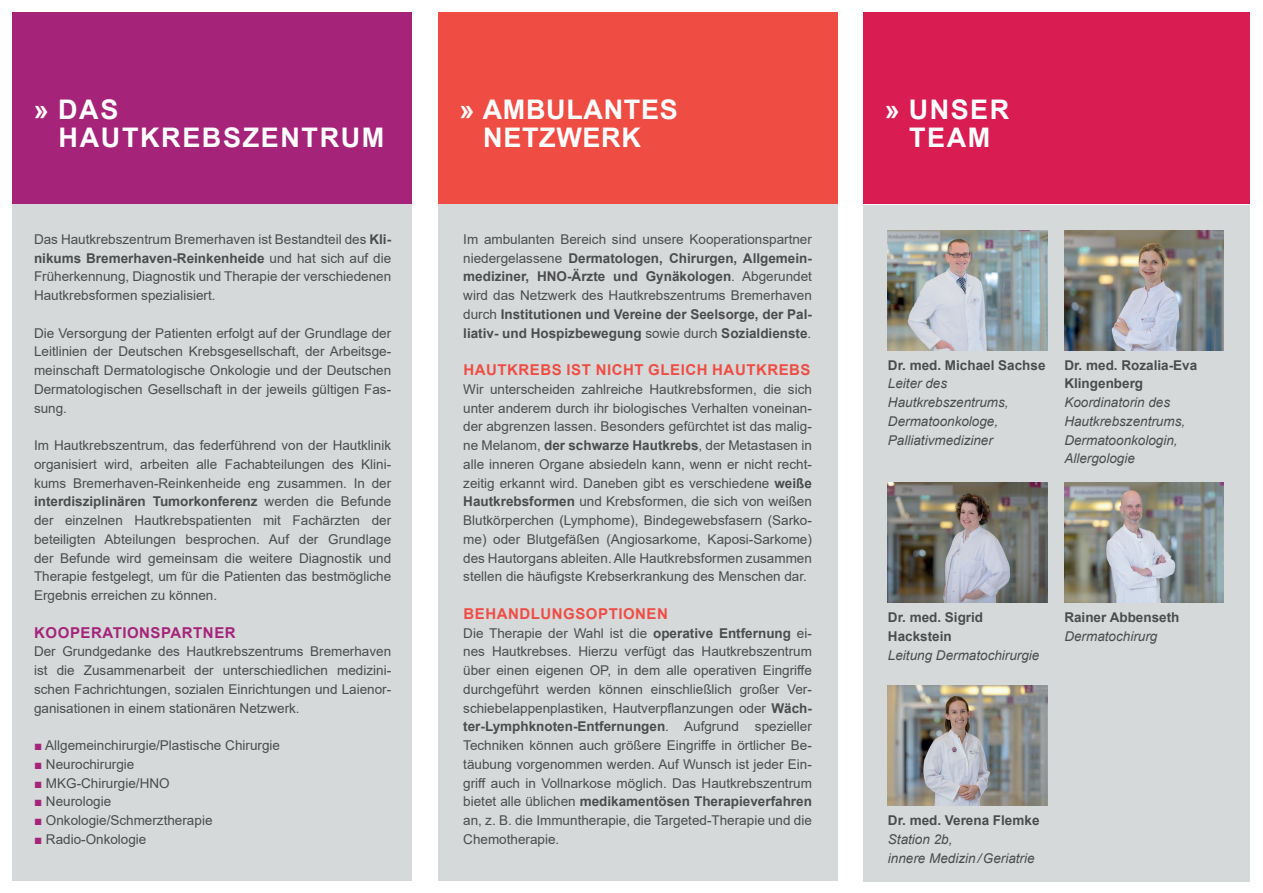
<style>
.page{position:relative;width:1263px;height:893px;background:#fff}
.page>*{position:absolute;margin:0;border:0;box-sizing:border-box;transform-origin:0 0}
.t1{font:700 27px/27.8px "Arial";letter-spacing:.055em;color:#fff}
.t2{font:700 27px/27.8px "Arial";letter-spacing:.025em;color:#fff;text-align:center}
.t3{font:700 15px "Arial";letter-spacing:.035em;color:#ef4d44}
.t4{font:700 15px "Arial";letter-spacing:.035em;color:#a5247a}
.t5{font:13.5px/18.8px "Arial";color:#4b4c4d;text-align:justify}
.t6{font:700 13.5px/18.8px "Arial";color:#4b4c4d}
.t7{font:italic 13.5px/18.8px "Arial";color:#4b4c4d}
.s1{font-weight:700}
.s2{color:#a5247a}
.s3{font-weight:400}
</style>
<div class="page">
<div style="left:863px;top:205px;width:387px;height:676px;background:#d6d9da"></div>
<div style="left:13px;top:204px;width:399px;height:676px;background:#d6d9da"></div>
<div style="left:438px;top:204px;width:400px;height:676px;background:#d6d9da"></div>
<div style="left:13px;top:13px;width:399px;height:191px;background:#a5247a"></div>
<div style="left:863px;top:13px;width:387px;height:191px;background:#d91c52"></div>
<div style="left:438px;top:13px;width:399px;height:191px;background:#ef4d44"></div>
<img style="left:888px;top:231px;width:159px;height:120px">
<img style="left:1064px;top:231px;width:160px;height:120px">
<img style="left:888px;top:483px;width:159px;height:120px">
<img style="left:1064px;top:483px;width:160px;height:120px">
<img style="left:888px;top:686px;width:159px;height:120px">
<h1 class="t1" style="left:59px;top:96px;width:327px;text-indent:-25px">» DAS<br>HAUTKREBSZENTRUM</h1>
<h1 class="t1" style="left:885px;top:96px;width:126px;text-align:center">» UNSER<br>TEAM</h1>
<h1 class="t2" style="left:459px;top:96px;width:220px">» AMBULANTES<br>NETZWERK</h1>
<p class="t5" style="left:34px;top:230px;width:359px">Das Hautkrebszentrum Bremerhaven ist Bestandteil des <span class="s1">Kli&shy;nikums Bremerhaven-Reinkenheide</span> und hat sich auf die Früherkennung, Diagnostik und Therapie der verschiedenen Hautkrebsformen spezialisiert.</p>
<p class="t5" style="left:34px;top:323px;width:359px">Die Versorgung der Patienten erfolgt auf der Grundlage der Leitlinien der Deutschen Krebsgesellschaft, der Arbeitsge&shy;meinschaft Dermatologische Onkologie und der Deutschen Dermatologischen Gesellschaft in der jeweils gültigen Fas&shy;sung.</p>
<p class="t5" style="left:34px;top:436px;width:359px">Im Hautkrebszentrum, das federführend von der Hautklinik organisiert wird, arbeiten alle Fachabteilungen des Klini&shy;kums Bremerhaven-Reinkenheide eng zusammen. In der <span class="s1">interdisziplinären Tumorkonferenz</span> werden die Befunde der einzelnen Hautkrebspatienten mit Fachärzten der beteiligten Abteilungen besprochen. Auf der Grundlage der Befunde wird gemeinsam die weitere Diagnostik und Therapie festgelegt, um für die Patienten das bestmögliche Ergebnis erreichen zu können.</p>
<p class="t4" style="left:34px;top:622px;width:203px">KOOPERATIONSPARTNER</p>
<p class="t5" style="left:34px;top:642px;width:359px">Der Grundgedanke des Hautkrebszentrums Bremerhaven ist die Zusammenarbeit der unterschiedlichen medizini&shy;schen Fachrichtungen, sozialen Einrichtungen und Laienor&shy;ganisationen in einem stationären Netzwerk.</p>
<p class="t5" style="left:34px;top:736px;width:247px"><span class="s2">■</span> Allgemeinchirurgie/Plastische Chirurgie</p>
<p class="t5" style="left:34px;top:755px;width:102px"><span class="s2">■</span> Neurochirurgie</p>
<p class="t5" style="left:34px;top:773px;width:137px"><span class="s2">■</span> MKG-Chirurgie/HNO</p>
<p class="t5" style="left:34px;top:792px;width:79px"><span class="s2">■</span> Neurologie</p>
<p class="t5" style="left:34px;top:811px;width:180px"><span class="s2">■</span> Onkologie/Schmerztherapie</p>
<p class="t5" style="left:34px;top:830px;width:114px"><span class="s2">■</span> Radio-Onkologie</p>
<p class="t6" style="left:463px;top:230px;width:350px;text-align:justify"><span class="s3">Im ambulanten Bereich sind unsere Kooperationspartner niedergelassene</span> Dermatologen, Chirurgen, Allgemein&shy;mediziner, HNO-Ärzte und Gynäkologen<span class="s3">. Abgerundet wird das Netzwerk des Hautkrebszentrums Bremerhaven durch</span> Institutionen und Vereine der Seelsorge, der Pal&shy;liativ- und Hospizbewegung <span class="s3">sowie durch</span> Sozialdienste<span class="s3">.</span></p>
<p class="t3" style="left:463px;top:359px;width:349px">HAUTKREBS IST NICHT GLEICH HAUTKREBS</p>
<p class="t5" style="left:463px;top:380px;width:350px">Wir unterscheiden zahlreiche Hautkrebsformen, die sich unter anderem durch ihr biologisches Verhalten voneinan&shy;der abgrenzen lassen. Besonders gefürchtet ist das malig&shy;ne Melanom, <span class="s1">der schwarze Hautkrebs</span>, der Metastasen in alle inneren Organe absiedeln kann, wenn er nicht recht&shy;zeitig erkannt wird. Daneben gibt es verschiedene <span class="s1">weiße Hautkrebsformen</span> und Krebsformen, die sich von weißen Blutkörperchen (Lymphome), Bindegewebsfasern (Sarko&shy;me) oder Blutgefäßen (Angiosarkome, Kaposi-Sarkome) des Hautorgans ableiten. Alle Hautkrebsformen zusammen stellen die häufigste Krebserkrankung des Menschen dar.</p>
<p class="t3" style="left:463px;top:603px;width:206px">BEHANDLUNGSOPTIONEN</p>
<p class="t5" style="left:463px;top:623px;width:350px">Die Therapie der Wahl ist die <span class="s1">operative Entfernung</span> ei&shy;nes Hautkrebses. Hierzu verfügt das Hautkrebszentrum über einen eigenen OP, in dem alle operativen Eingriffe durchgeführt werden können einschließlich großer Ver&shy;schiebelappenplastiken, Hautverpflanzungen oder <span class="s1">Wäch&shy;ter-Lymphknoten-Entfernungen</span>. Aufgrund spezieller Techniken können auch größere Eingriffe in örtlicher Be&shy;täubung vorgenommen werden. Auf Wunsch ist jeder Ein&shy;griff auch in Vollnarkose möglich. Das Hautkrebszentrum bietet alle üblichen <span class="s1">medikamentösen Therapieverfahren </span>an, z. B. die Immuntherapie, die Targeted-Therapie und die Chemotherapie.</p>
<p class="t6" style="left:888px;top:356px;width:159px">Dr. med. Michael Sachse</p>
<p class="t7" style="left:888px;top:374px;width:122px">Leiter des<br>Hautkrebszentrums,<br>Dermatoonkologe,<br>Palliativmediziner</p>
<p class="t6" style="left:1064px;top:356px;width:134px">Dr. med. Rozalia-Eva<br>Klingenberg</p>
<p class="t7" style="left:1064px;top:393px;width:122px">Koordinatorin des<br>Hautkrebszentrums,<br>Dermatoonkologin,<br>Allergologie</p>
<p class="t6" style="left:888px;top:608px;width:97px">Dr. med. Sigrid<br>Hackstein</p>
<p class="t7" style="left:888px;top:646px;width:153px">Leitung Dermatochirurgie</p>
<p class="t6" style="left:1064px;top:608px;width:117px">Rainer Abbenseth</p>
<p class="t7" style="left:1064px;top:627px;width:95px">Dermatochirurg</p>
<p class="t6" style="left:888px;top:811px;width:153px">Dr. med. Verena Flemke</p>
<p class="t7" style="left:888px;top:830px;width:148px">Station 2b,<br>innere Medizin/Geriatrie</p>
</div>
